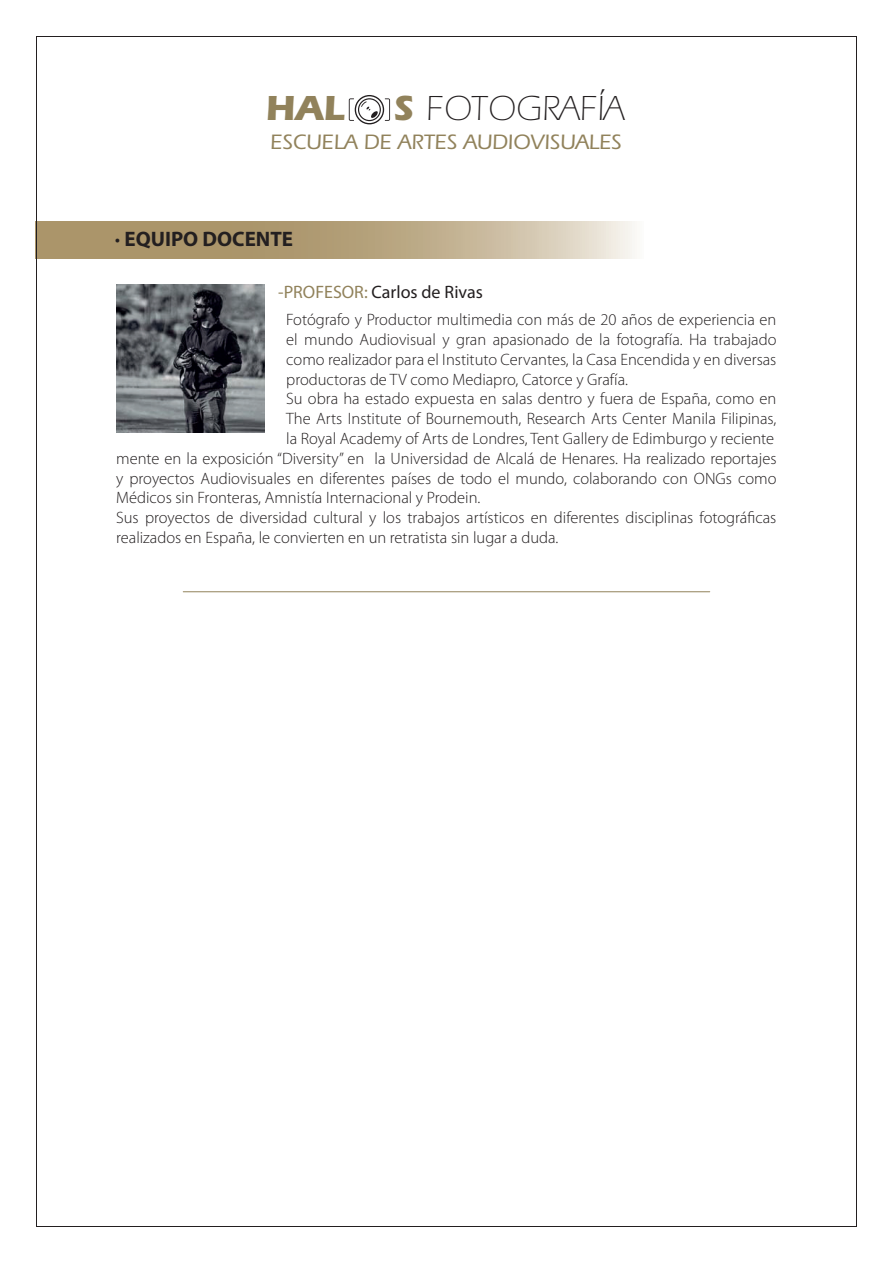
<style>
.page{position:relative;width:893px;height:1263px;background:#fff}
.page>*{position:absolute;margin:0;border:0;box-sizing:border-box;transform-origin:0 0}
.t1{font:300 36px "Itc Eras";color:#231f20}
.t2{font:700 36px "Itc Eras";color:#91825b}
.t3{font:500 21.6px "Itc Eras";color:#91825b}
.t4{font:700 21px "Myriad Pro";color:#231f20}
.t5{font:18px "Myriad Pro";color:#231f20}
.t6{font:300 16.5px "Myriad Pro";color:#231f20}
.s1{font-weight:700;color:#91825b}
.s2{color:#91825b}
</style>
<div class="page">
<img style="left:116px;top:284px;width:149px;height:149px">
<hr style="left:183px;top:591px;width:527px;height:1px;background:#91825b">
<svg style="left:349px;top:95px;width:41px;height:29px"></svg>
<svg style="left:37px;top:222px;width:598px;height:37px;background:#bcaa88"></svg>
<hr style="left:36px;top:36px;width:821px;height:1px;background:#231f20">
<hr style="left:36px;top:37px;width:1px;height:1189px;background:#231f20">
<hr style="left:36px;top:1226px;width:821px;height:1px;background:#231f20">
<hr style="left:857px;top:37px;width:1px;height:1190px;background:#231f20">
<h1 class="t2" style="left:265px;top:95px;width:80px">HAL</h1>
<h1 class="t1" style="left:393px;top:95px;width:232px"><span class="s1">S</span> FOTOGRAFÍA</h1>
<h2 class="t3" style="left:270px;top:134px;width:353px">ESCUELA DE ARTES AUDIOVISUALES</h2>
<p class="t4" style="left:115px;top:231px;width:180px">· EQUIPO DOCENTE</p>
<p class="t5" style="left:278px;top:285px;width:206px"><span class="s2">-PROFESOR:</span> Carlos de Rivas</p>
<p class="t6" style="left:286px;top:313px;width:492px">Fotógrafo y Productor multimedia con más de 20 años de experiencia en</p>
<p class="t6" style="left:286px;top:333px;width:492px">el mundo Audiovisual y gran apasionado de la fotografía. Ha trabajado</p>
<p class="t6" style="left:286px;top:353px;width:492px">como realizador para el Instituto Cervantes, la Casa Encendida y en diversas</p>
<p class="t6" style="left:286px;top:373px;width:343px">productoras de TV como Mediapro, Catorce y Grafía.</p>
<p class="t6" style="left:286px;top:393px;width:492px">Su obra ha estado expuesta en salas dentro y fuera de España, como en</p>
<p class="t6" style="left:286px;top:412px;width:492px">The Arts Institute of Bournemouth, Research Arts Center Manila Filipinas,</p>
<p class="t6" style="left:286px;top:432px;width:490px">la Royal Academy of Arts de Londres, Tent Gallery de Edimburgo y reciente</p>
<p class="t6" style="left:116px;top:452px;width:662px">mente en la exposición “Diversity” en la Universidad de Alcalá de Henares. Ha realizado reportajes</p>
<p class="t6" style="left:116px;top:472px;width:662px">y proyectos Audiovisuales en diferentes países de todo el mundo, colaborando con ONGs como</p>
<p class="t6" style="left:116px;top:492px;width:366px">Médicos sin Fronteras, Amnistía Internacional y Prodein.</p>
<p class="t6" style="left:116px;top:511px;width:662px">Sus proyectos de diversidad cultural y los trabajos artísticos en diferentes disciplinas fotográficas</p>
<p class="t6" style="left:116px;top:531px;width:444px">realizados en España, le convierten en un retratista sin lugar a duda.</p>
</div>
